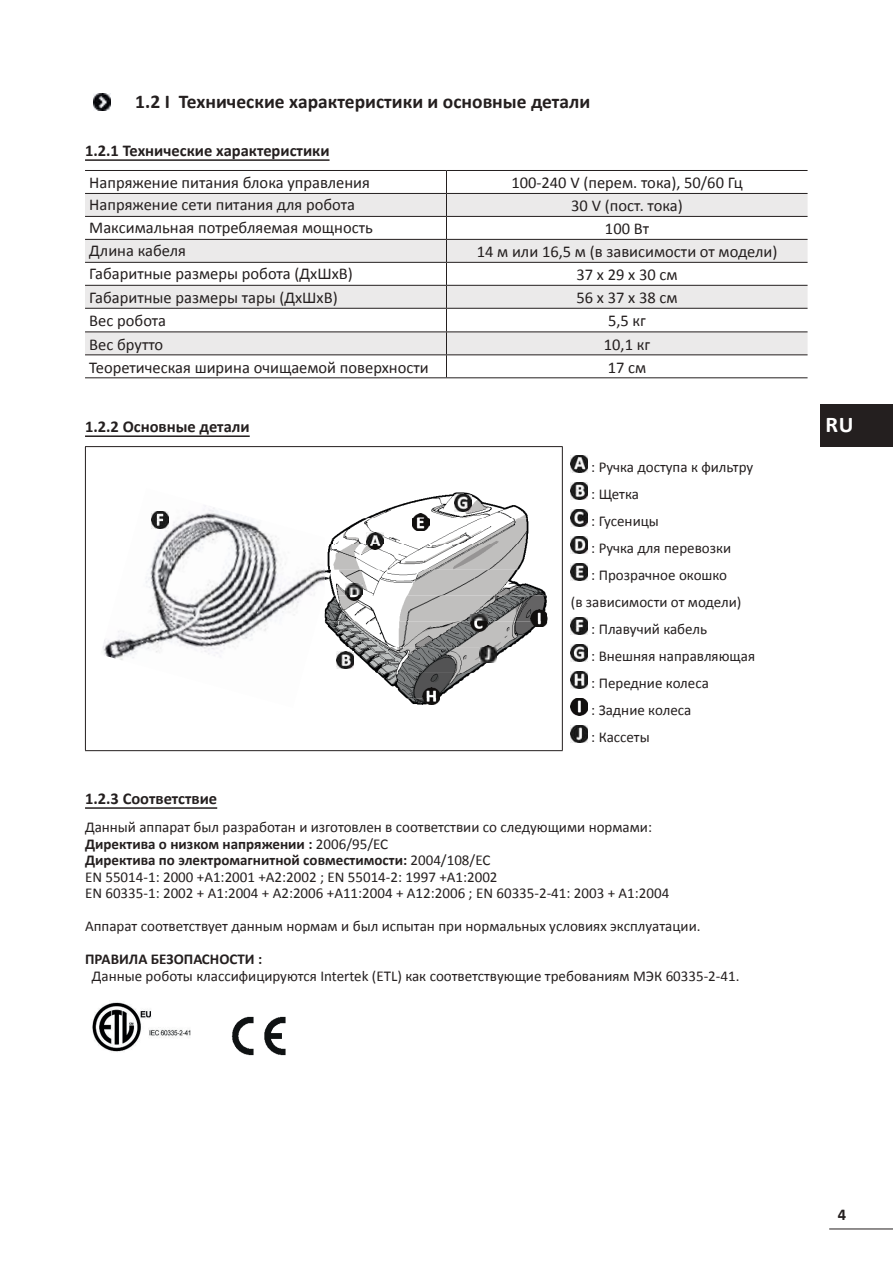
<style>
.page{position:relative;width:893px;height:1263px;background:#fff}
.page>*{position:absolute;margin:0;border:0;box-sizing:border-box;transform-origin:0 0}
.t1{font:700 22.5px "Calibri";color:#fff}
.t2{font:700 19.5px "Calibri";color:#241f1f}
.t3{font:16.5px "Calibri";color:#241f1f}
.t4{font:700 16.5px "Calibri";color:#241f1f}
.t5{font:15px/16.5px "Calibri";color:#241f1f}
.t6{font:700 15px "Calibri";color:#241f1f}
.s1{font-weight:700}
</style>
<div class="page">
<hr style="left:829px;top:1228px;width:64px;height:1px;background:#241f1f">
<hr style="left:85px;top:159px;width:245px;height:2px;background:#241f1f">
<hr style="left:85px;top:435px;width:165px;height:2px;background:#241f1f">
<hr style="left:85px;top:807px;width:132px;height:2px;background:#241f1f">
<img style="left:94px;top:94px;width:17px;height:17px">
<svg style="left:85px;top:171px;width:722px;height:206px"></svg>
<hr style="left:85px;top:377px;width:361px;height:1px;background:#241f1f">
<hr style="left:446px;top:377px;width:361px;height:1px;background:#241f1f">
<hr style="left:85px;top:170px;width:361px;height:1px;background:#241f1f">
<hr style="left:446px;top:170px;width:361px;height:1px;background:#241f1f">
<hr style="left:85px;top:446px;width:478px;height:1px;background:#241f1f">
<hr style="left:85px;top:447px;width:1px;height:303px;background:#241f1f">
<hr style="left:562px;top:447px;width:1px;height:303px;background:#241f1f">
<hr style="left:85px;top:750px;width:478px;height:1px;background:#241f1f">
<img style="left:333px;top:492px;width:196px;height:52px">
<img style="left:339px;top:544px;width:189px;height:26px">
<img style="left:325px;top:570px;width:222px;height:134px">
<img style="left:102px;top:506px;width:223px;height:154px">
<img style="left:327px;top:538px;width:12px;height:32px">
<img style="left:325px;top:570px;width:6px;height:23px">
<img style="left:454px;top:494px;width:17px;height:17px">
<img style="left:367px;top:533px;width:17px;height:17px">
<img style="left:337px;top:651px;width:17px;height:17px">
<img style="left:470px;top:615px;width:17px;height:17px">
<img style="left:345px;top:583px;width:17px;height:17px">
<img style="left:412px;top:514px;width:17px;height:17px">
<img style="left:151px;top:511px;width:17px;height:17px">
<svg style="left:423px;top:704px;width:13px;height:1px"></svg>
<img style="left:423px;top:688px;width:17px;height:16px">
<img style="left:530px;top:610px;width:17px;height:17px">
<svg style="left:479px;top:645px;width:17px;height:2px"></svg>
<img style="left:479px;top:647px;width:17px;height:15px">
<img style="left:571px;top:455px;width:17px;height:17px">
<img style="left:571px;top:482px;width:17px;height:17px">
<img style="left:571px;top:509px;width:17px;height:17px">
<img style="left:571px;top:536px;width:17px;height:17px">
<img style="left:571px;top:563px;width:17px;height:17px">
<img style="left:571px;top:617px;width:17px;height:17px">
<img style="left:571px;top:644px;width:17px;height:17px">
<img style="left:571px;top:671px;width:17px;height:17px">
<img style="left:571px;top:698px;width:17px;height:17px">
<img style="left:571px;top:725px;width:17px;height:17px">
<img style="left:92px;top:1002px;width:99px;height:50px">
<img style="left:232px;top:1017px;width:53px;height:38px">
<div style="left:821px;top:404px;width:72px;height:42px;background:#241f1f"></div>
<h2 class="t2" style="left:135px;top:89px;width:456px">1.2 I Технические характеристики и основные детали</h2>
<p class="t4" style="left:85px;top:140px;width:246px">1.2.1 Технические характеристики</p>
<p class="t3" style="left:89px;top:172px;width:282px">Напряжение питания блока управления</p>
<p class="t3" style="left:511px;top:172px;width:233px">100-240 V (перем. тока), 50/60 Гц</p>
<p class="t3" style="left:89px;top:194px;width:267px">Напряжение сети питания для робота</p>
<p class="t3" style="left:571px;top:195px;width:113px">30 V (пост. тока)</p>
<p class="t3" style="left:89px;top:217px;width:285px">Максимальная потребляемая мощность</p>
<p class="t3" style="left:605px;top:218px;width:46px">100 Вт</p>
<p class="t3" style="left:89px;top:240px;width:98px">Длина кабеля</p>
<p class="t3" style="left:477px;top:241px;width:302px">14 м или 16,5 м (в зависимости от модели)</p>
<p class="t3" style="left:89px;top:263px;width:265px">Габаритные размеры робота (ДхШхВ)</p>
<p class="t3" style="left:576px;top:264px;width:103px">37 x 29 x 30 см</p>
<p class="t3" style="left:89px;top:287px;width:250px">Габаритные размеры тары (ДхШхВ)</p>
<p class="t3" style="left:576px;top:287px;width:103px">56 x 37 x 38 см</p>
<p class="t3" style="left:89px;top:310px;width:78px">Вес робота</p>
<p class="t3" style="left:608px;top:310px;width:39px">5,5 кг</p>
<p class="t3" style="left:89px;top:334px;width:75px">Вес брутто</p>
<p class="t3" style="left:604px;top:334px;width:48px">10,1 кг</p>
<p class="t3" style="left:89px;top:357px;width:341px">Теоретическая ширина очищаемой поверхности</p>
<p class="t3" style="left:608px;top:357px;width:40px">17 см</p>
<p class="t4" style="left:85px;top:416px;width:166px">1.2.2 Основные детали</p>
<p class="t5" style="left:591px;top:459px;width:164px">: Ручка доступа к фильтру</p>
<p class="t5" style="left:591px;top:486px;width:49px">: Щетка</p>
<p class="t5" style="left:591px;top:513px;width:69px">: Гусеницы</p>
<p class="t5" style="left:591px;top:540px;width:141px">: Ручка для перевозки</p>
<p class="t5" style="left:591px;top:567px;width:137px">: Прозрачное окошко</p>
<p class="t5" style="left:571px;top:594px;width:172px">(в зависимости от модели)</p>
<p class="t5" style="left:591px;top:621px;width:117px">: Плавучий кабель</p>
<p class="t5" style="left:591px;top:648px;width:165px">: Внешняя направляющая</p>
<p class="t5" style="left:591px;top:675px;width:119px">: Передние колеса</p>
<p class="t5" style="left:591px;top:702px;width:102px">: Задние колеса</p>
<p class="t5" style="left:591px;top:729px;width:60px">: Кассеты</p>
<p class="t4" style="left:85px;top:787px;width:134px">1.2.3 Соответствие</p>
<p class="t5" style="left:85px;top:819px;width:586px">Данный аппарат был разработан и изготовлен в соответствии со следующими нормами:<br><span class="s1">Директива о низком напряжении :</span> 2006/95/EC<br><span class="s1">Директива по электромагнитной совместимости:</span> 2004/108/EC<br>EN 55014-1: 2000 +A1:2001 +A2:2002 ; EN 55014-2: 1997 +A1:2002<br>EN 60335-1: 2002 + A1:2004 + A2:2006 +A11:2004 + A12:2006 ; EN 60335-2-41: 2003 + A1:2004</p>
<p class="t5" style="left:85px;top:918px;width:617px">Аппарат соответствует данным нормам и был испытан при нормальных условиях эксплуатации.</p>
<p class="t6" style="left:85px;top:949px;width:179px">ПРАВИЛА БЕЗОПАСНОСТИ :</p>
<p class="t5" style="left:92px;top:967px;width:649px">Данные роботы классифицируются Intertek (ETL) как соответствующие требованиям МЭК 60335-2-41.</p>
<h1 class="t1" style="left:825px;top:410px;width:30px">RU</h1>
<p class="t4" style="left:838px;top:1204px;width:10px">4</p>
</div>
